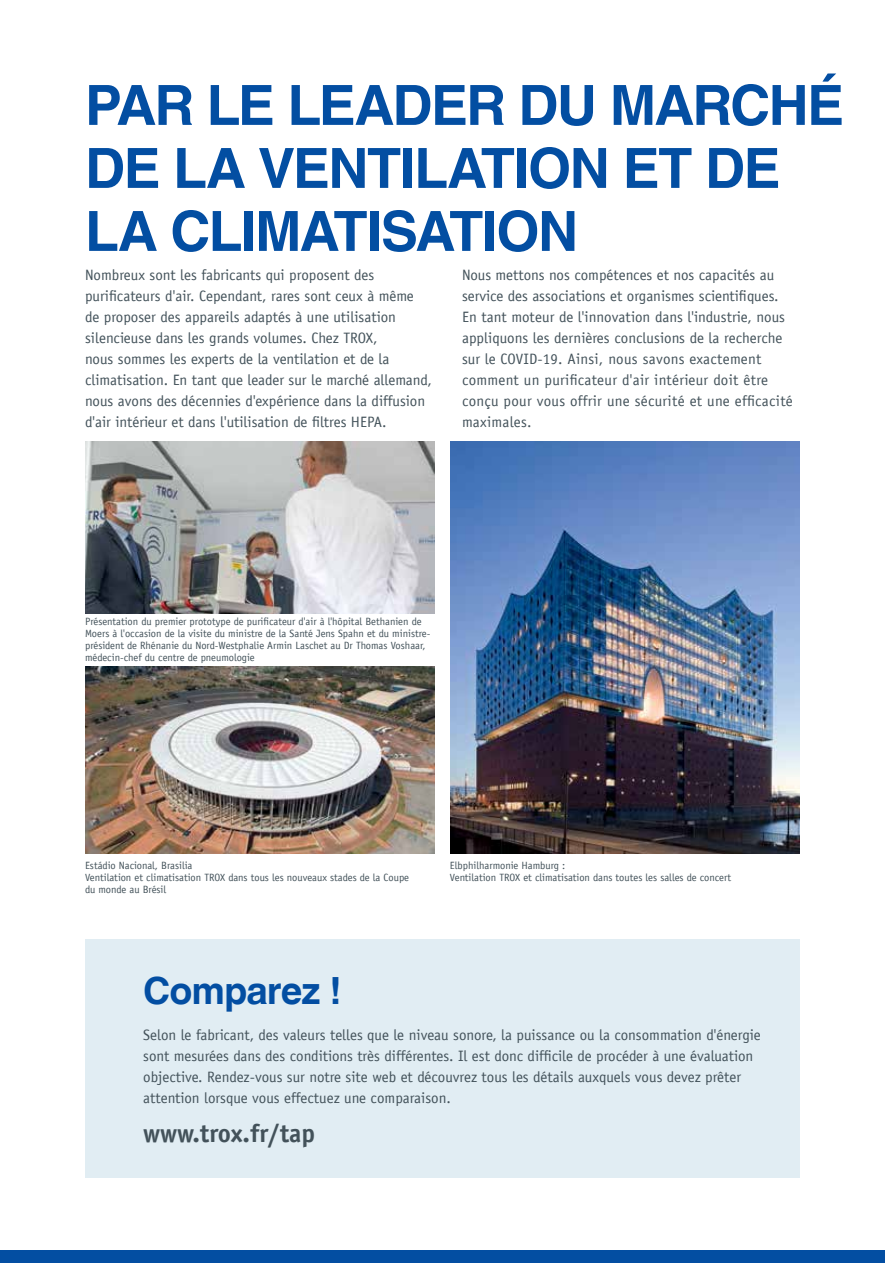
<style>
.page{position:relative;width:885px;height:1263px;background:#fff}
.page>*{position:absolute;margin:0;border:0;box-sizing:border-box;transform-origin:0 0}
.t1{font:700 55.5px/63px "TROX Helvetica";letter-spacing:-.03em;color:#034ea2}
.t2{font:700 37.5px "TROX Helvetica";letter-spacing:-.025em;color:#034ea2}
.t3{font:700 25.5px "TROX Officina Sans";color:#43525a}
.t4{font:15px/21px "TROX Officina Sans";color:#43525a}
.t5{font:10.5px/12px "TROX Officina Sans";color:#43525a}
</style>
<div class="page">
<div style="left:85px;top:940px;width:714px;height:238px;background:#e1edf3"></div>
<img style="left:450px;top:441px;width:349px;height:413px">
<img style="left:85px;top:667px;width:349px;height:187px">
<div style="left:0;top:1250px;width:884px;height:13px;background:#034ea2"></div>
<img style="left:85px;top:441px;width:349px;height:173px">
<h1 class="t1" style="left:85px;top:74px;width:760px">PAR LE LEADER DU MARCHÉ<br>DE LA VENTILATION ET DE<br>LA CLIMATISATION</h1>
<p class="t4" style="left:85px;top:265px;width:348px">Nombreux sont les fabricants qui proposent des purificateurs d'air. Cependant, rares sont ceux à même<br>de proposer des appareils adaptés à une utilisation silencieuse dans les grands volumes. Chez TROX,<br>nous sommes les experts de la ventilation et de la climatisation. En tant que leader sur le marché allemand, nous avons des décennies d'expérience dans la diffusion d'air intérieur et dans l'utilisation de filtres HEPA.</p>
<p class="t4" style="left:462px;top:265px;width:332px">Nous mettons nos compétences et nos capacités au service des associations et organismes scientifiques.<br>En tant moteur de l'innovation dans l'industrie, nous appliquons les dernières conclusions de la recherche sur le COVID-19. Ainsi, nous savons exactement comment un purificateur d'air intérieur doit être conçu pour vous offrir une sécurité et une efficacité maximales.</p>
<p class="t5" style="left:85px;top:615px;width:347px">Présentation du premier prototype de purificateur d'air à l'hôpital Bethanien de Moers à l'occasion de la visite du ministre de la Santé Jens Spahn et du ministre&shy;président de Rhénanie du Nord-Westphalie Armin Laschet au Dr Thomas Voshaar, médecin-chef du centre de pneumologie</p>
<p class="t5" style="left:85px;top:859px;width:325px">Estádio Nacional, Brasilia<br>Ventilation et climatisation TROX dans tous les nouveaux stades de la Coupe du monde au Brésil</p>
<h2 class="t2" style="left:143px;top:969px;width:200px">Comparez !</h2>
<p class="t5" style="left:450px;top:859px;width:283px">Elbphilharmonie Hamburg :<br>Ventilation TROX et climatisation dans toutes les salles de concert</p>
<p class="t4" style="left:143px;top:1024px;width:619px">Selon le fabricant, des valeurs telles que le niveau sonore, la puissance ou la consommation d'énergie sont mesurées dans des conditions très différentes. Il est donc difficile de procéder à une évaluation objective. Rendez-vous sur notre site web et découvrez tous les détails auxquels vous devez prêter attention lorsque vous effectuez une comparaison.</p>
<h3 class="t3" style="left:143px;top:1117px;width:173px">www.trox.fr/tap</h3>
</div>
